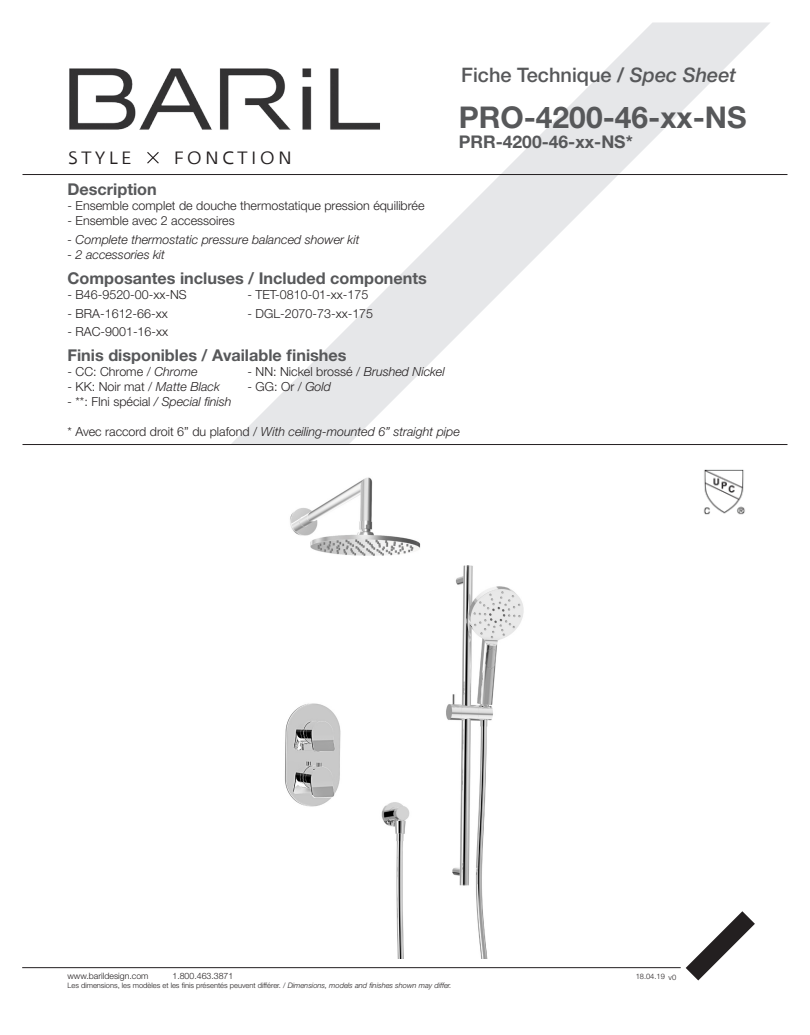
<style>
.page{position:relative;width:810px;height:1035px;background:#fff}
.page>*{position:absolute;margin:0;border:0;box-sizing:border-box;transform-origin:0 0}
.t1{font:700 30px "Helvetica Neue LT Std";color:#57585a}
.t2{font:500 20px "Helvetica Neue LT Std";color:#57585a}
.t3{font:17.75px "Fedra Sans Greek Book TF";letter-spacing:.2em;color:#231f20}
.t4{font:700 17.5px "Helvetica Neue LT Std";color:#57585a}
.t5{font:700 16.25px "Helvetica Neue LT Std";color:#57585a}
.t6{font:300 12.5px "Helvetica Neue LT Std";color:#231f20}
.t7{font:italic 300 12.5px "Helvetica Neue LT Std";color:#231f20}
.t8{font:300 8.75px "Helvetica Neue LT Std";color:#231f20}
.t9{font:300 7.5px "Helvetica Neue LT Std";color:#231f20}
.s1{font-style:italic}
.s2{font-style:normal}
</style>
<div class="page">
<svg style="left:231px;top:22px;width:539px;height:422px"></svg>
<img style="left:69px;top:68px;width:313px;height:106px">
<svg style="left:146px;top:151px;width:14px;height:14px"></svg>
<hr style="left:22px;top:174px;width:766px;height:1px;background:#231f20">
<hr style="left:22px;top:444px;width:766px;height:1px;background:#231f20">
<hr style="left:22px;top:967px;width:659px;height:1px;background:#231f20">
<svg style="left:686px;top:911px;width:69px;height:69px"></svg>
<img style="left:703px;top:469px;width:42px;height:46px">
<img style="left:285px;top:477px;width:239px;height:481px">
<h2 class="t2" style="left:461px;top:63px;width:276px">Fiche Technique / <span class="s1">Spec Sheet</span></h2>
<h3 class="t3" style="left:68px;top:148px;width:65px">STYLE</h3>
<h3 class="t3" style="left:174px;top:148px;width:120px">FONCTION</h3>
<p class="t1" style="left:459px;top:98px;width:289px">PRO-4200-46-xx-NS</p>
<p class="t4" style="left:459px;top:131px;width:176px">PRR-4200-46-xx-NS*</p>
<p class="t5" style="left:68px;top:179px;width:91px">Description</p>
<p class="t6" style="left:68px;top:198px;width:359px">- Ensemble complet de douche thermostatique pression équilibrée</p>
<p class="t6" style="left:68px;top:213px;width:169px">- Ensemble avec 2 accessoires</p>
<p class="t7" style="left:68px;top:232px;width:293px">- Complete thermostatic pressure balanced shower kit</p>
<p class="t7" style="left:68px;top:247px;width:99px">- 2 accessories kit</p>
<p class="t5" style="left:68px;top:268px;width:361px">Composantes incluses / Included components</p>
<p class="t6" style="left:68px;top:287px;width:121px">- B46-9520-00-xx-NS</p>
<p class="t6" style="left:248px;top:287px;width:122px">- TET-0810-01-xx-175</p>
<p class="t6" style="left:68px;top:305px;width:102px">- BRA-1612-66-xx</p>
<p class="t6" style="left:248px;top:305px;width:127px">- DGL-2070-73-xx-175</p>
<p class="t6" style="left:68px;top:324px;width:102px">- RAC-9001-16-xx</p>
<p class="t5" style="left:68px;top:345px;width:281px">Finis disponibles / Available finishes</p>
<p class="t6" style="left:68px;top:364px;width:132px">- CC: Chrome / <span class="s1">Chrome</span></p>
<p class="t6" style="left:247px;top:364px;width:199px">- NN: Nickel brossé / <span class="s1">Brushed Nickel</span></p>
<p class="t6" style="left:68px;top:379px;width:154px">- KK: Noir mat / <span class="s1">Matte Black</span></p>
<p class="t6" style="left:247px;top:379px;width:85px">- GG: Or / <span class="s1">Gold</span></p>
<p class="t7" style="left:68px;top:394px;width:166px">- <span class="s2">**: FIni spécial</span> / Special finish</p>
<p class="t7" style="left:68px;top:424px;width:394px"><span class="s2">* Avec raccord droit 6” du plafond /</span> With ceiling-mounted 6” straight pipe</p>
<p class="t8" style="left:68px;top:971px;width:83px">www.barildesign.com</p>
<p class="t8" style="left:172px;top:971px;width:62px">1.800.463.3871</p>
<p class="t9" style="left:636px;top:972px;width:42px">18.04.19 v0</p>
<p class="t9" style="left:68px;top:981px;width:386px">Les dimensions, les modèles et les finis présentés peuvent différer. / <span class="s1">Dimensions, models and finishes shown may differ.</span></p>
</div>
